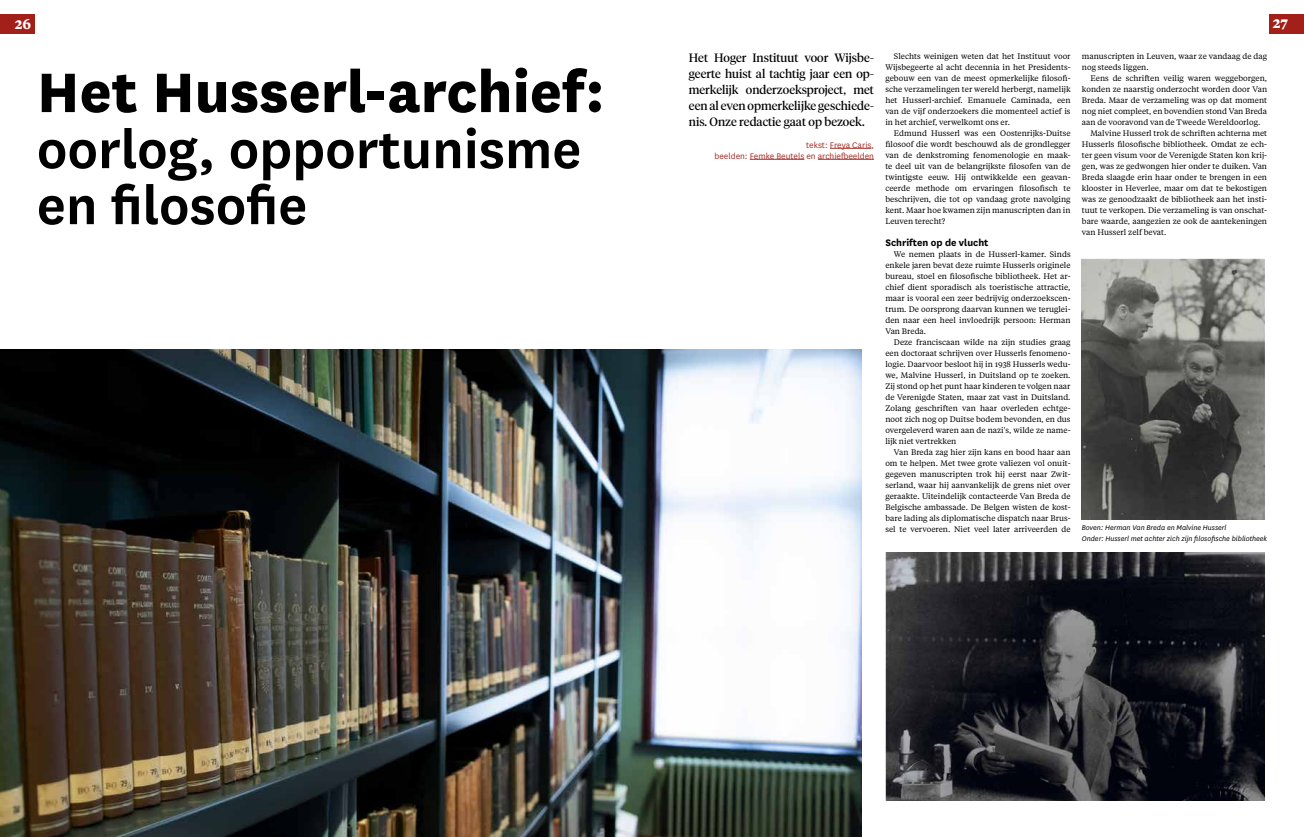
<style>
.page{position:relative;width:1304px;height:837px;background:#fff}
.page>*{position:absolute;margin:0;border:0;box-sizing:border-box;transform-origin:0 0}
.t1{font:800 65px "National";color:#000}
.t2{font:600 60px/56px "National";color:#000}
.t3{font:700 14px "Tiempos Text";color:#fff}
.t4{font:12px/16px "Tiempos Headline";color:#000;text-align:justify}
.t5{font:700 11px "National";color:#000}
.t6{font:9.5px/11px "National";color:#a62f28;text-align:right}
.t7{font:8px/11px "Tiempos Text";color:#000;text-align:justify}
.t8{font:italic 8px/11px "National";color:#000}
</style>
<div class="page">
<div style="left:1270px;top:14px;width:34px;height:20px;background:#a21f1a"></div>
<div style="left:0;top:14px;width:34px;height:20px;background:#a21f1a"></div>
<hr style="left:830px;top:148px;width:41px;height:1px;background:#a62f28">
<hr style="left:750px;top:159px;width:54px;height:1px;background:#a62f28">
<hr style="left:818px;top:159px;width:56px;height:1px;background:#a62f28">
<img style="left:0;top:349px;width:862px;height:487px">
<img style="left:885px;top:552px;width:379px;height:247px">
<img style="left:1082px;top:258px;width:182px;height:261px">
<h3 class="t3" style="left:15px;top:14px;width:18px">26</h3>
<h3 class="t3" style="left:1273px;top:14px;width:17px">27</h3>
<p class="t7" style="left:1082px;top:50px;width:187px">manuscripten in Leuven, waar ze vandaag de dag nog steeds liggen.</p>
<p class="t7" style="left:1090px;top:72px;width:178px">Eens de schriften veilig waren weggeborgen,</p>
<p class="t7" style="left:1082px;top:83px;width:187px">konden ze naarstig onderzocht worden door Van</p>
<p class="t7" style="left:1082px;top:94px;width:187px">Breda. Maar de verzameling was op dat moment</p>
<p class="t7" style="left:1082px;top:105px;width:187px">nog niet compleet, en bovendien stond Van Breda</p>
<p class="t7" style="left:1082px;top:116px;width:180px">aan de vooravond van de Tweede Wereldoorlog.</p>
<p class="t7" style="left:1090px;top:127px;width:178px">Malvine Husserl trok de schriften achterna met</p>
<p class="t7" style="left:1082px;top:138px;width:187px">Husserls filosofische bibliotheek. Omdat ze ech-</p>
<p class="t7" style="left:1082px;top:149px;width:187px">ter geen visum voor de Verenigde Staten kon krij-</p>
<p class="t7" style="left:1082px;top:160px;width:187px">gen, was ze gedwongen hier onder te duiken. Van</p>
<p class="t7" style="left:1082px;top:171px;width:187px">Breda slaagde erin haar onder te brengen in een</p>
<p class="t7" style="left:1082px;top:182px;width:187px">klooster in Heverlee, maar om dat te bekostigen</p>
<p class="t7" style="left:1082px;top:193px;width:187px">was ze genoodzaakt de bibliotheek aan het insti-</p>
<p class="t7" style="left:1082px;top:204px;width:187px">tuut te verkopen. Die verzameling is van onschat-</p>
<p class="t7" style="left:1082px;top:215px;width:187px">bare waarde, aangezien ze ook de aantekeningen</p>
<p class="t7" style="left:1082px;top:226px;width:86px">van Husserl zelf bevat.</p>
<h3 class="t4" style="left:689px;top:49px;width:187px">Het Hoger Instituut voor Wijsbe&shy;geerte huist al tachtig jaar een op&shy;merkelijk onderzoeksproject, met een al even opmerkelijke geschiede&shy;nis. Onze redactie gaat op bezoek.</h3>
<p class="t6" style="left:714px;top:139px;width:161px">tekst: Freya Caris,<br>beelden: Femke Beutels en archiefbeelden</p>
<p class="t7" style="left:885px;top:50px;width:187px;text-indent:9px">Slechts weinigen weten dat het Instituut voor Wijsbegeerte al acht decennia in het Presidents&shy;gebouw een van de meest opmerkelijke filosofi&shy;sche verzamelingen ter wereld herbergt, namelijk het Husserl-archief. Emanuele Caminada, een van de vijf onderzoekers die momenteel actief is in het archief, verwelkomt ons er.</p>
<p class="t7" style="left:885px;top:127px;width:187px;text-indent:9px">Edmund Husserl was een Oostenrijks-Duitse filosoof die wordt beschouwd als de grondlegger van de denkstroming fenomenologie en maak&shy;te deel uit van de belangrijkste filosofen van de twintigste eeuw. Hij ontwikkelde een geavan&shy;ceerde methode om ervaringen filosofisch te beschrijven, die tot op vandaag grote navolging kent. Maar hoe kwamen zijn manuscripten dan in Leuven terecht?</p>
<h3 class="t5" style="left:885px;top:235px;width:105px">Schriften op de vlucht</h3>
<p class="t7" style="left:885px;top:248px;width:187px;text-indent:9px">We nemen plaats in de Husserl-kamer. Sinds enkele jaren bevat deze ruimte Husserls originele bureau, stoel en filosofische bibliotheek. Het ar&shy;chief dient sporadisch als toeristische attractie, maar is vooral een zeer bedrijvig onderzoekscen&shy;trum. De oorsprong daarvan kunnen we teruglei&shy;den naar een heel invloedrijk persoon: Herman Van Breda.</p>
<p class="t7" style="left:885px;top:336px;width:187px;text-indent:9px">Deze franciscaan wilde na zijn studies graag een doctoraat schrijven over Husserls fenomeno&shy;logie. Daarvoor besloot hij in 1938 Husserls wedu&shy;we, Malvine Husserl, in Duitsland op te zoeken.<br>Zij stond op het punt haar kinderen te volgen naar de Verenigde Staten, maar zat vast in Duitsland.<br>Zolang geschriften van haar overleden echtge&shy;noot zich nog op Duitse bodem bevonden, en dus overgeleverd waren aan de nazi's, wilde ze name&shy;lijk niet vertrekken</p>
<p class="t7" style="left:885px;top:446px;width:187px;text-indent:9px">Van Breda zag hier zijn kans en bood haar aan om te helpen. Met twee grote valiezen vol onuit&shy;gegeven manuscripten trok hij eerst naar Zwit&shy;serland, waar hij aanvankelijk de grens niet over geraakte. Uiteindelijk contacteerde Van Breda de Belgische ambassade. De Belgen wisten de kost&shy;bare lading als diplomatische dispatch naar Brus&shy;sel te vervoeren. Niet veel later arriveerden de</p>
<h1 class="t1" style="left:37px;top:45px;width:569px">Het Husserl-archief:</h1>
<h2 class="t2" style="left:37px;top:118px;width:546px">oorlog, opportunisme en filosofie</h2>
<p class="t8" style="left:1082px;top:521px;width:187px">Boven: Herman Van Breda en Malvine Husserl<br>Onder: Husserl met achter zich zijn filosofische bibliotheek</p>
</div>
